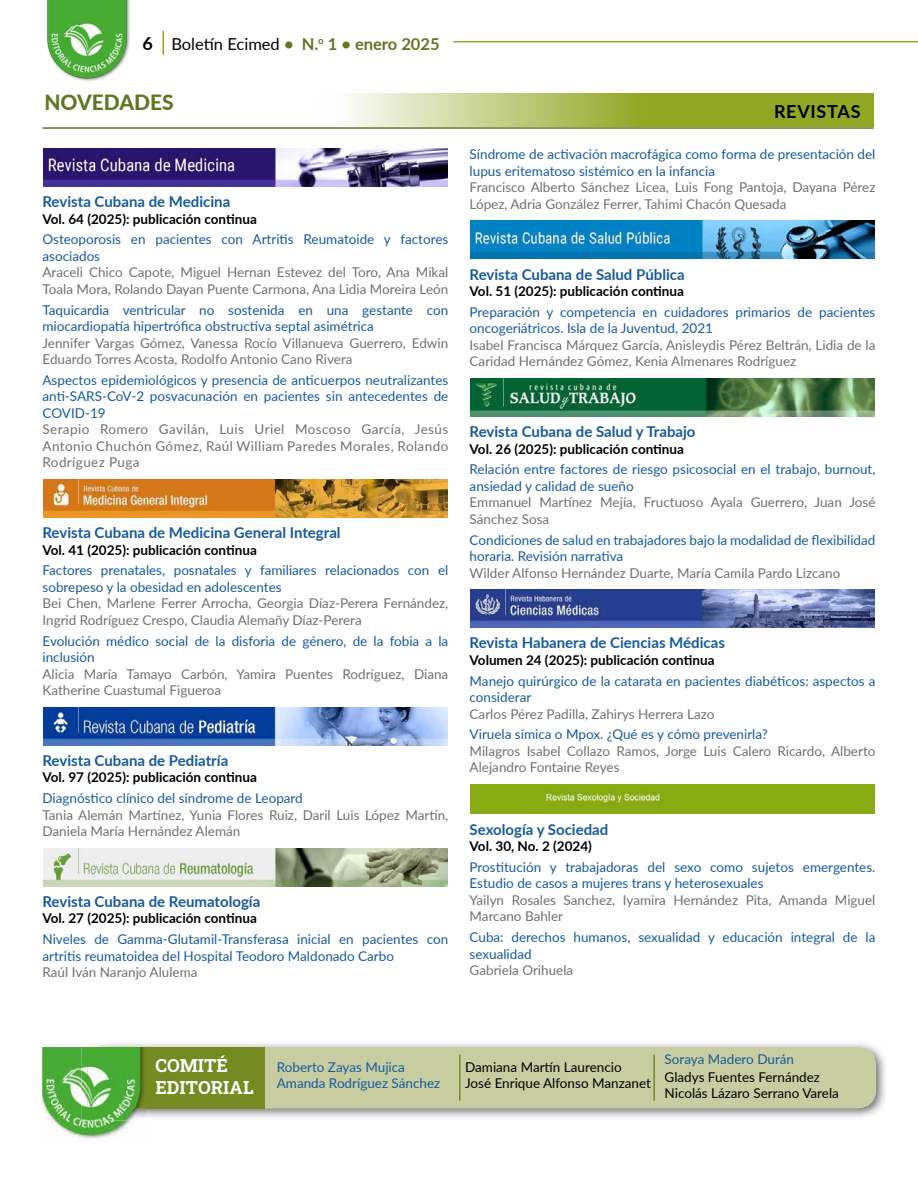
<style>
.page{position:relative;width:918px;height:1188px;background:#fff}
.page>*{position:absolute;margin:0;border:0;box-sizing:border-box;transform-origin:0 0}
.t1{font:800 21px "Lato";color:#637523}
.t2{font:700 18px/21.6px "Roboto Slab";color:#fff}
.t3{font:700 18px "Lato";letter-spacing:.04em;color:#000}
.t4{font:700 16.5px "Lato";color:#637523}
.t5{font:700 15px "Lato";color:#165b9a}
.t6{font:13.5px/16.5px "Lato";color:#165b9a}
.t7{font:13.5px/16.5px "Lato";color:#707070}
.t8{font:700 13.5px "Lato";color:#000}
.t9{font:13.5px/16.5px "Lato";color:#000}
.s1{font-weight:400;color:#000}
</style>
<div class="page">
<hr style="left:453px;top:41px;width:465px;height:1px;background:#91a723">
<img style="left:46px;top:0;width:84px;height:81px">
<svg style="left:163px;top:31px;width:1px;height:24px"></svg>
<svg style="left:346px;top:94px;width:528px;height:33px;background:#aebe5e"></svg>
<hr style="left:43px;top:127px;width:831px;height:2px;background:#637523">
<img style="left:43px;top:148px;width:404px;height:38px">
<img style="left:43px;top:479px;width:404px;height:38px">
<img style="left:43px;top:707px;width:404px;height:38px">
<img style="left:43px;top:848px;width:404px;height:38px">
<img style="left:97px;top:1043px;width:789px;height:75px">
<div style="left:87px;top:1047px;width:789px;height:61px;background:#c7cca1;border-radius:18px"></div>
<hr style="left:459px;top:1054px;width:1px;height:47px;background:#758a21">
<hr style="left:653px;top:1054px;width:2px;height:47px;background:#758a21">
<div style="left:87px;top:1047px;width:178px;height:61px;background:#758a21"></div>
<img style="left:42px;top:1047px;width:89px;height:92px">
<img style="left:81px;top:1047px;width:66px;height:73px">
<img style="left:87px;top:1047px;width:60px;height:61px">
<img style="left:471px;top:221px;width:404px;height:38px">
<img style="left:471px;top:378px;width:404px;height:38px">
<img style="left:471px;top:590px;width:404px;height:38px">
<img style="left:471px;top:784px;width:404px;height:30px">
<h2 class="t3" style="left:142px;top:30px;width:12px">6</h2>
<p class="t4" style="left:171px;top:31px;width:270px"><span class="s1">Boletín Ecimed</span> • N.<sup>o</sup> 1 • enero 2025</p>
<h1 class="t1" style="left:44px;top:87px;width:131px">NOVEDADES</h1>
<p class="t5" style="left:43px;top:191px;width:189px">Revista Cubana de Medicina</p>
<p class="t8" style="left:43px;top:209px;width:216px">Vol. 64 (2025): publicación continua</p>
<p class="t6" style="left:43px;top:231px;width:407px">Osteoporosis en pacientes con Artritis Reumatoide y factores asociados</p>
<p class="t7" style="left:43px;top:264px;width:407px">Araceli Chico Capote, Miguel Hernan Estevez del Toro, Ana Mikal<br>Toala Mora, Rolando Dayan Puente Carmona, Ana Lidia Moreira León</p>
<p class="t6" style="left:43px;top:301px;width:407px">Taquicardia ventricular no sostenida en una gestante con miocardiopatía hipertrófica obstructiva septal asimétrica</p>
<p class="t7" style="left:43px;top:334px;width:407px">Jennifer Vargas Gómez, Vanessa Rocío Villanueva Guerrero, Edwin<br>Eduardo Torres Acosta, Rodolfo Antonio Cano Rivera</p>
<p class="t6" style="left:43px;top:371px;width:407px;text-align:justify">Aspectos epidemiológicos y presencia de anticuerpos neutralizantes anti-SARS-CoV-2 posvacunación en pacientes sin antecedentes de COVID-19</p>
<p class="t7" style="left:43px;top:421px;width:407px;text-align:justify">Serapio Romero Gavilán, Luis Uriel Moscoso García, Jesús Antonio Chuchón Gómez, Raúl William Paredes Morales, Rolando Rodríguez Puga</p>
<p class="t5" style="left:43px;top:522px;width:300px">Revista Cubana de Medicina General Integral</p>
<p class="t8" style="left:43px;top:540px;width:216px">Vol. 41 (2025): publicación continua</p>
<p class="t6" style="left:43px;top:562px;width:407px">Factores prenatales, posnatales y familiares relacionados con el sobrepeso y la obesidad en adolescentes</p>
<p class="t7" style="left:43px;top:595px;width:407px">Bei Chen, Marlene Ferrer Arrocha, Georgia Díaz-Perera Fernández,<br>Ingrid Rodríguez Crespo, Claudia Alemañy Díaz-Perera</p>
<p class="t6" style="left:43px;top:632px;width:407px">Evolución médico social de la disforia de género, de la fobia a la inclusión</p>
<p class="t7" style="left:43px;top:665px;width:407px">Alicia María Tamayo Carbón, Yamira Puentes Rodríguez, Diana<br>Katherine Cuastumal Figueroa</p>
<p class="t5" style="left:43px;top:749px;width:187px">Revista Cubana de Pediatría</p>
<p class="t8" style="left:43px;top:767px;width:216px">Vol. 97 (2025): publicación continua</p>
<p class="t6" style="left:43px;top:789px;width:262px">Diagnóstico clínico del síndrome de Leopard</p>
<p class="t7" style="left:43px;top:806px;width:407px">Tania Alemán Martínez, Yunia Flores Ruiz, Daril Luis López Martín,<br>Daniela María Hernández Alemán</p>
<p class="t5" style="left:43px;top:890px;width:219px">Revista Cubana de Reumatología</p>
<p class="t8" style="left:43px;top:908px;width:216px">Vol. 27 (2025): publicación continua</p>
<p class="t6" style="left:43px;top:930px;width:407px">Niveles de Gamma-Glutamil-Transferasa inicial en pacientes con artritis reumatoidea del Hospital Teodoro Maldonado Carbo</p>
<p class="t7" style="left:43px;top:963px;width:157px">Raúl Iván Naranjo Alulema</p>
<h2 class="t3" style="left:774px;top:98px;width:88px">REVISTAS</h2>
<p class="t6" style="left:470px;top:146px;width:407px">Síndrome de activación macrofágica como forma de presentación del lupus eritematoso sistémico en la infancia</p>
<p class="t7" style="left:470px;top:179px;width:407px">Francisco Alberto Sánchez Licea, Luis Fong Pantoja, Dayana Pérez<br>López, Adria González Ferrer, Tahimi Chacón Quesada</p>
<p class="t5" style="left:470px;top:263px;width:217px">Revista Cubana de Salud Pública</p>
<p class="t8" style="left:470px;top:281px;width:216px">Vol. 51 (2025): publicación continua</p>
<p class="t6" style="left:470px;top:303px;width:407px">Preparación y competencia en cuidadores primarios de pacientes oncogeriátricos. Isla de la Juventud, 2021</p>
<p class="t7" style="left:470px;top:336px;width:407px">Isabel Francisca Márquez García, Anisleydis Pérez Beltrán, Lidia de la<br>Caridad Hernández Gómez, Kenia Almenares Rodríguez</p>
<p class="t5" style="left:470px;top:421px;width:227px">Revista Cubana de Salud y Trabajo</p>
<p class="t8" style="left:470px;top:439px;width:216px">Vol. 26 (2025): publicación continua</p>
<p class="t6" style="left:470px;top:461px;width:407px">Relación entre factores de riesgo psicosocial en el trabajo, burnout, ansiedad y calidad de sueño</p>
<p class="t7" style="left:470px;top:494px;width:407px">Emmanuel Martínez Mejía, Fructuoso Ayala Guerrero, Juan José<br>Sánchez Sosa</p>
<p class="t6" style="left:470px;top:531px;width:407px">Condiciones de salud en trabajadores bajo la modalidad de flexibilidad horaria. Revisión narrativa</p>
<p class="t7" style="left:470px;top:564px;width:372px">Wilder Alfonso Hernández Duarte, María Camila Pardo Lizcano</p>
<p class="t5" style="left:470px;top:632px;width:257px">Revista Habanera de Ciencias Médicas</p>
<p class="t8" style="left:470px;top:650px;width:246px">Volumen 24 (2025): publicación continua</p>
<p class="t6" style="left:470px;top:672px;width:407px">Manejo quirúrgico de la catarata en pacientes diabéticos: aspectos a considerar</p>
<p class="t7" style="left:470px;top:705px;width:246px">Carlos Pérez Padilla, Zahirys Herrera Lazo</p>
<p class="t6" style="left:470px;top:726px;width:300px">Viruela símica o Mpox. ¿Qué es y cómo prevenirla?</p>
<p class="t7" style="left:470px;top:742px;width:407px">Milagros Isabel Collazo Ramos, Jorge Luis Calero Ricardo, Alberto<br>Alejandro Fontaine Reyes</p>
<p class="t5" style="left:470px;top:818px;width:140px">Sexología y Sociedad</p>
<p class="t8" style="left:470px;top:836px;width:124px">Vol. 30, No. 2 (2024)</p>
<p class="t6" style="left:470px;top:858px;width:407px">Prostitución y trabajadoras del sexo como sujetos emergentes.<br>Estudio de casos a mujeres trans y heterosexuales</p>
<p class="t7" style="left:470px;top:891px;width:407px">Yailyn Rosales Sanchez, Iyamira Hernández Pita, Amanda Miguel<br>Marcano Bahler</p>
<p class="t6" style="left:470px;top:929px;width:407px">Cuba: derechos humanos, sexualidad y educación integral de la sexualidad</p>
<p class="t7" style="left:470px;top:961px;width:105px">Gabriela Orihuela</p>
<h2 class="t2" style="left:155px;top:1054px;width:100px">COMITÉ<br>EDITORIAL</h2>
<p class="t6" style="left:277px;top:1058px;width:165px">Roberto Zayas Mujica<br>Amanda Rodríguez Sánchez</p>
<p class="t9" style="left:465px;top:1058px;width:187px">Damiana Martín Laurencio<br>José Enrique Alfonso Manzanet</p>
<p class="t6" style="left:665px;top:1050px;width:131px">Soraya Madero Durán</p>
<p class="t9" style="left:665px;top:1068px;width:176px">Gladys Fuentes Fernández<br>Nicolás Lázaro Serrano Varela</p>
</div>
